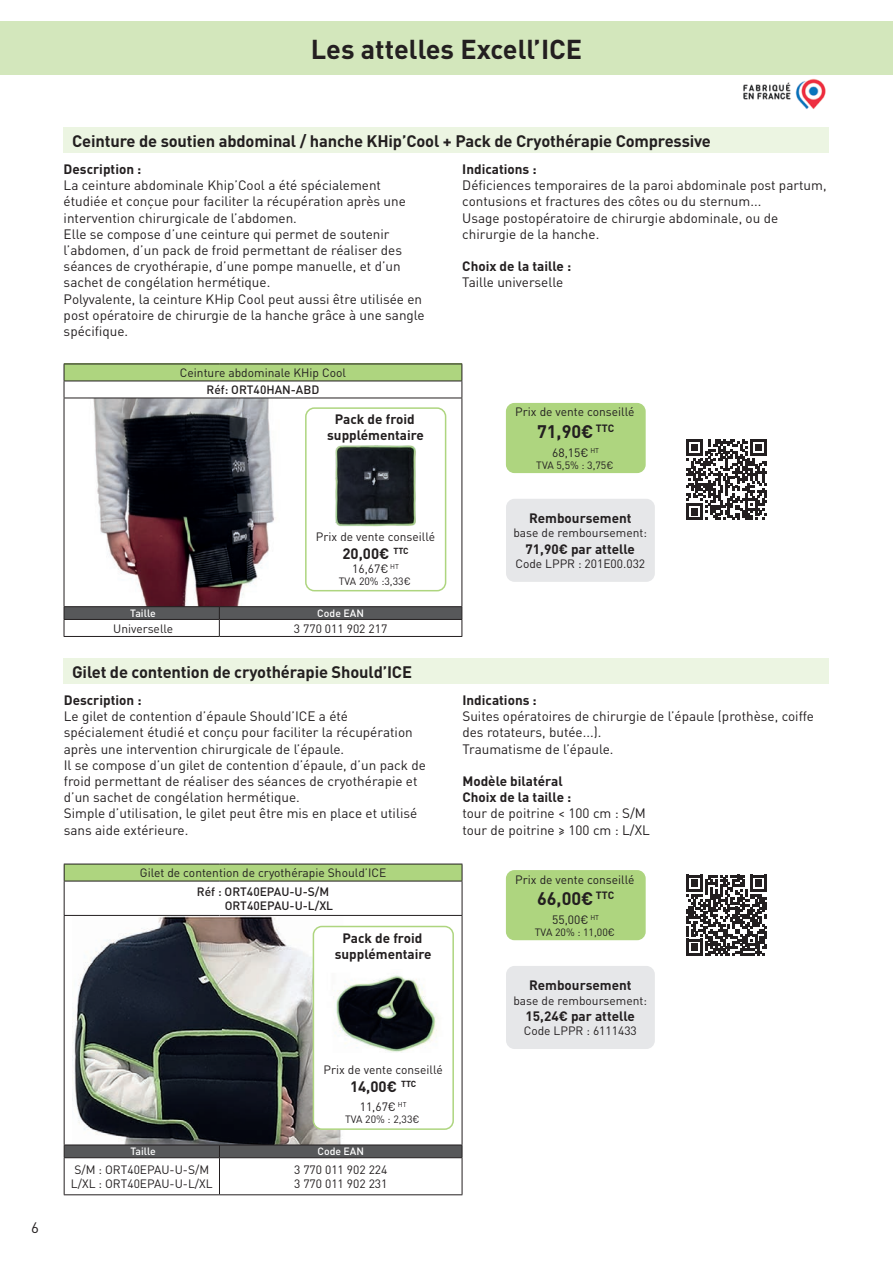
<style>
.page{position:relative;width:893px;height:1263px;background:#fff}
.page>*{position:absolute;margin:0;border:0;box-sizing:border-box;transform-origin:0 0}
.t1{font:700 27px "DIN Pro";color:#231f20}
.t2{font:700 18px "DIN Pro";color:#231f20}
.t3{font:700 16.5px "DIN Pro";letter-spacing:-.01em;color:#231f20}
.t4{font:700 15px "DIN Pro";color:#231f20}
.t5{font:15px "DIN Pro";color:#231f20}
.t6{font:13.5px/16.2px "DIN Pro";color:#231f20}
.t7{font:700 13.5px/16.2px "DIN Pro";color:#231f20;text-align:center}
.t8{font:12px/14.4px "DIN Pro";color:#231f20}
.t9{font:500 12px/14.4px "DIN Pro";color:#231f20}
.t10{font:10.5px "DIN Pro";color:#231f20}
.t11{font:500 10.5px "DIN Pro";color:#fff}
</style>
<div class="page">
<div style="left:0;top:21px;width:893px;height:53px;background:#d3e7bc"></div>
<img style="left:743px;top:78px;width:83px;height:31px">
<div style="left:64px;top:128px;width:765px;height:25px;background:#ecf5e2"></div>
<div style="left:64px;top:364px;width:398px;height:17px;background:#aed57f"></div>
<svg style="left:65px;top:382px;width:397px;height:224px"></svg>
<hr style="left:64px;top:364px;width:155px;height:1px;background:#231f20">
<hr style="left:219px;top:364px;width:243px;height:1px;background:#231f20">
<hr style="left:64px;top:381px;width:155px;height:1px;background:#231f20">
<svg style="left:64px;top:364px;width:1px;height:34px"></svg>
<hr style="left:219px;top:381px;width:243px;height:1px;background:#231f20">
<svg style="left:462px;top:364px;width:1px;height:34px"></svg>
<hr style="left:64px;top:398px;width:155px;height:1px;background:#231f20">
<hr style="left:64px;top:398px;width:1px;height:208px;background:#231f20">
<hr style="left:219px;top:398px;width:243px;height:1px;background:#231f20">
<hr style="left:462px;top:398px;width:1px;height:208px;background:#231f20">
<hr style="left:64px;top:606px;width:155px;height:1px;background:#231f20">
<hr style="left:219px;top:606px;width:243px;height:1px;background:#231f20">
<svg style="left:64px;top:607px;width:399px;height:29px"></svg>
<hr style="left:64px;top:636px;width:155px;height:1px;background:#231f20">
<hr style="left:219px;top:636px;width:243px;height:1px;background:#231f20">
<div style="left:506px;top:499px;width:149px;height:83px;background:#e6e7e9;border-radius:9px"></div>
<svg style="left:686px;top:439px;width:81px;height:81px"></svg>
<div style="left:64px;top:658px;width:765px;height:26px;background:#ecf5e2"></div>
<div style="left:64px;top:864px;width:398px;height:17px;background:#aed57f"></div>
<svg style="left:65px;top:882px;width:397px;height:312px"></svg>
<hr style="left:64px;top:864px;width:155px;height:1px;background:#231f20">
<svg style="left:64px;top:864px;width:1px;height:17px"></svg>
<hr style="left:219px;top:864px;width:243px;height:1px;background:#231f20">
<svg style="left:462px;top:864px;width:1px;height:17px"></svg>
<hr style="left:64px;top:881px;width:155px;height:1px;background:#231f20">
<hr style="left:64px;top:881px;width:1px;height:34px;background:#231f20">
<hr style="left:219px;top:881px;width:243px;height:1px;background:#231f20">
<hr style="left:462px;top:881px;width:1px;height:34px;background:#231f20">
<hr style="left:64px;top:915px;width:155px;height:1px;background:#231f20">
<hr style="left:64px;top:916px;width:1px;height:228px;background:#231f20">
<hr style="left:219px;top:915px;width:243px;height:1px;background:#231f20">
<hr style="left:462px;top:916px;width:1px;height:228px;background:#231f20">
<hr style="left:64px;top:1144px;width:155px;height:1px;background:#231f20">
<hr style="left:219px;top:1144px;width:243px;height:1px;background:#231f20">
<svg style="left:64px;top:1145px;width:399px;height:13px;background:#545557"></svg>
<hr style="left:64px;top:1157px;width:155px;height:1px;background:#231f20">
<hr style="left:64px;top:1158px;width:1px;height:36px;background:#231f20">
<hr style="left:219px;top:1157px;width:243px;height:1px;background:#231f20">
<hr style="left:219px;top:1158px;width:1px;height:36px;background:#231f20">
<hr style="left:462px;top:1158px;width:1px;height:36px;background:#231f20">
<hr style="left:64px;top:1194px;width:155px;height:1px;background:#231f20">
<hr style="left:219px;top:1194px;width:243px;height:1px;background:#231f20">
<div style="left:313px;top:926px;width:140px;height:203px;background:#fff;border-radius:9px"></div>
<div style="left:313px;top:926px;width:141px;height:204px;border:2px solid #aed57f;border-radius:9px"></div>
<div style="left:306px;top:408px;width:140px;height:183px;background:#fff;border-radius:9px"></div>
<div style="left:305px;top:407px;width:141px;height:184px;border:2px solid #aed57f;border-radius:9px"></div>
<div style="left:506px;top:966px;width:149px;height:83px;background:#e6e7e9;border-radius:9px"></div>
<svg style="left:686px;top:875px;width:81px;height:81px"></svg>
<img style="left:335px;top:445px;width:81px;height:82px">
<img style="left:336px;top:975px;width:101px;height:77px">
<div style="left:506px;top:403px;width:140px;height:70px;background:#aed57f;border-radius:9px"></div>
<div style="left:506px;top:870px;width:140px;height:70px;background:#aed57f;border-radius:9px"></div>
<h1 class="t1" style="left:311px;top:31px;width:273px">Les attelles Excell’ICE</h1>
<p class="t5" style="left:31px;top:1217px;width:9px">6</p>
<p class="t3" style="left:72px;top:129px;width:640px">Ceinture de soutien abdominal / hanche KHip’Cool + Pack de Cryothérapie Compressive</p>
<p class="t7" style="left:64px;top:160px;width:79px">Description :</p>
<p class="t6" style="left:64px;top:177px;width:363px">La ceinture abdominale Khip’Cool a été spécialement étudiée et conçue pour faciliter la récupération après une intervention chirurgicale de l’abdomen.<br>Elle se compose d’une ceinture qui permet de soutenir l’abdomen, d’un pack de froid permettant de réaliser des séances de cryothérapie, d’une pompe manuelle, et d’un sachet de congélation hermétique.<br>Polyvalente, la ceinture KHip Cool peut aussi être utilisée en post opératoire de chirurgie de la hanche grâce à une sangle spécifique.</p>
<p class="t7" style="left:462px;top:160px;width:76px">Indications :</p>
<p class="t6" style="left:462px;top:177px;width:366px">Déficiences temporaires de la paroi abdominale post partum, contusions et fractures des côtes ou du sternum...<br>Usage postopératoire de chirurgie abdominale, ou de chirurgie de la hanche.</p>
<p class="t7" style="left:462px;top:258px;width:110px">Choix de la taille :</p>
<p class="t6" style="left:462px;top:274px;width:102px">Taille universelle</p>
<p class="t8" style="left:180px;top:365px;width:168px">Ceinture abdominale KHip Cool</p>
<p class="t9" style="left:206px;top:382px;width:114px">Réf: ORT40HAN-ABD</p>
<p class="t7" style="left:327px;top:410px;width:98px">Pack de froid supplémentaire</p>
<p class="t8" style="left:316px;top:529px;width:121px">Prix de vente conseillé</p>
<p class="t4" style="left:342px;top:543px;width:68px">20,00€ <sup>TTC</sup></p>
<p class="t8" style="left:352px;top:561px;width:48px">16,67€ <sup>HT</sup></p>
<p class="t10" style="left:339px;top:574px;width:73px">TVA 20% :3,33€</p>
<p class="t11" style="left:130px;top:606px;width:27px">Taille</p>
<p class="t11" style="left:317px;top:606px;width:48px">Code EAN</p>
<p class="t8" style="left:113px;top:620px;width:62px">Universelle</p>
<p class="t8" style="left:294px;top:620px;width:95px">3 770 011 902 217</p>
<p class="t3" style="left:72px;top:660px;width:341px">Gilet de contention de cryothérapie Should’ICE</p>
<p class="t7" style="left:64px;top:691px;width:79px">Description :</p>
<p class="t6" style="left:64px;top:708px;width:364px">Le gilet de contention d’épaule Should’ICE a été spécialement étudié et conçu pour faciliter la récupération après une intervention chirurgicale de l’épaule.<br>Il se compose d’un gilet de contention d’épaule, d’un pack de froid permettant de réaliser des séances de cryothérapie et d’un sachet de congélation hermétique.<br>Simple d’utilisation, le gilet peut être mis en place et utilisé sans aide extérieure.</p>
<p class="t8" style="left:140px;top:865px;width:248px">Gilet de contention de cryothérapie Should’ICE</p>
<p class="t9" style="left:225px;top:883px;width:110px;text-indent:-28px">Réf : ORT40EPAU-U-S/M<br>ORT40EPAU-U-L/XL</p>
<p class="t7" style="left:335px;top:929px;width:98px">Pack de froid supplémentaire</p>
<p class="t8" style="left:324px;top:1062px;width:121px">Prix de vente conseillé</p>
<p class="t4" style="left:350px;top:1077px;width:68px">14,00€ <sup>TTC</sup></p>
<p class="t8" style="left:360px;top:1099px;width:48px">11,67€ <sup>HT</sup></p>
<p class="t10" style="left:345px;top:1112px;width:76px">TVA 20% : 2,33€</p>
<p class="t11" style="left:130px;top:1144px;width:27px">Taille</p>
<p class="t11" style="left:317px;top:1144px;width:48px">Code EAN</p>
<p class="t8" style="left:71px;top:1161px;width:143px">S/M : ORT40EPAU-U-S/M<br>L/XL : ORT40EPAU-U-L/XL</p>
<p class="t8" style="left:294px;top:1161px;width:95px">3 770 011 902 224<br>3 770 011 902 231</p>
<p class="t8" style="left:515px;top:404px;width:121px">Prix de vente conseillé</p>
<h2 class="t2" style="left:537px;top:419px;width:79px">71,90€ <sup>TTC</sup></h2>
<p class="t8" style="left:552px;top:445px;width:48px">68,15€ <sup>HT</sup></p>
<p class="t10" style="left:536px;top:458px;width:79px">TVA 5,5% : 3,75€</p>
<p class="t7" style="left:529px;top:509px;width:104px">Remboursement</p>
<p class="t8" style="left:513px;top:525px;width:135px">base de remboursement:</p>
<p class="t7" style="left:526px;top:540px;width:111px">71,90€ par attelle</p>
<p class="t8" style="left:515px;top:556px;width:131px">Code LPPR : 201E00.032</p>
<p class="t7" style="left:462px;top:691px;width:76px">Indications :</p>
<p class="t6" style="left:462px;top:708px;width:353px">Suites opératoires de chirurgie de l’épaule (prothèse, coiffe des rotateurs, butée...).<br>Traumatisme de l’épaule.</p>
<p class="t7" style="left:462px;top:772px;width:110px;text-align:left">Modèle bilatéral<br>Choix de la taille :</p>
<p class="t6" style="left:462px;top:805px;width:189px">tour de poitrine &lt; 100 cm : S/M tour de poitrine ≥ 100 cm : L/XL</p>
<p class="t8" style="left:515px;top:871px;width:121px">Prix de vente conseillé</p>
<h2 class="t2" style="left:537px;top:886px;width:79px">66,00€ <sup>TTC</sup></h2>
<p class="t8" style="left:552px;top:912px;width:48px">55,00€ <sup>HT</sup></p>
<p class="t10" style="left:535px;top:925px;width:82px">TVA 20% : 11,00€</p>
<p class="t7" style="left:529px;top:976px;width:104px">Remboursement</p>
<p class="t8" style="left:513px;top:992px;width:135px">base de remboursement:</p>
<p class="t7" style="left:526px;top:1007px;width:111px">15,24€ par attelle</p>
<p class="t8" style="left:524px;top:1023px;width:115px">Code LPPR : 6111433</p>
</div>
